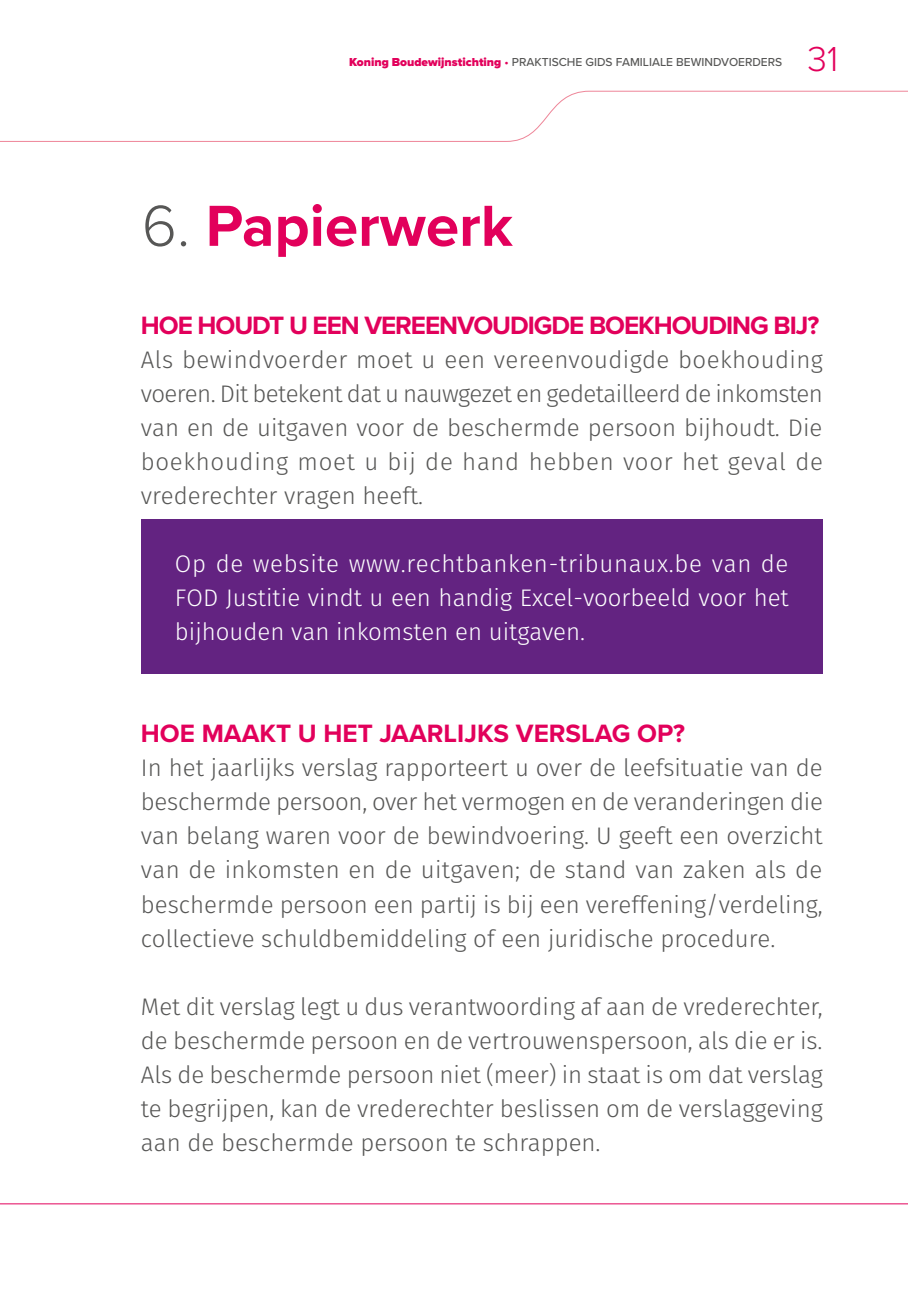
<style>
.page{position:relative;width:908px;height:1304px;background:#fff}
.page>*{position:absolute;margin:0;border:0;box-sizing:border-box;transform-origin:0 0}
.t1{font:700 60px "Proxima Nova";color:#e2005b}
.t2{font:300 36px "Proxima Nova";color:#e2005b}
.t3{font:700 26px "Proxima Nova";letter-spacing:-.04em;color:#e2005b}
.t4{font:700 26px "Proxima Nova";color:#e2005b}
.t5{font:300 24px/34px "Fira Sans";color:#575756;text-align:justify}
.t6{font:300 24px/34px "Fira Sans";color:#fff;text-align:justify}
.t7{font:500 12px "Proxima Nova";color:#575756}
.s1{font-weight:900;color:#e2005b}
.s2{color:#e2005b}
.s3{font-weight:300;color:#575756}
</style>
<div class="page">
<svg style="left:0;top:1203px;width:907px;height:2px;background:#f07fac"></svg>
<svg style="left:0;top:90px;width:907px;height:52px"></svg>
<div style="left:141px;top:520px;width:681px;height:154px;background:#632381"></div>
<p class="t7" style="left:349px;top:53px;width:434px"><span class="s1">Koning Boudewijnstichting</span> <span class="s2">•</span> PRAKTISCHE GIDS FAMILIALE BEWINDVOERDERS</p>
<h2 class="t2" style="left:807px;top:32px;width:32px">31</h2>
<h1 class="t1" style="left:142px;top:181px;width:372px"><span class="s3">6.</span> Papierwerk</h1>
<p class="t3" style="left:141px;top:306px;width:679px">HOE HOUDT U EEN VEREENVOUDIGDE BOEKHOUDING BIJ?</p>
<p class="t5" style="left:141px;top:343px;width:683px">Als bewindvoerder moet u een vereenvoudigde boekhouding voeren. Dit betekent dat u nauwgezet en gedetailleerd de inkomsten van en de uitgaven voor de beschermde persoon bijhoudt. Die boekhouding moet u bij de hand hebben voor het geval de vrederechter vragen heeft.</p>
<p class="t6" style="left:175px;top:547px;width:615px">Op de website www.rechtbanken-tribunaux.be van de FOD Justitie vindt u een handig Excel-voorbeeld voor het bijhouden van inkomsten en uitgaven.</p>
<p class="t4" style="left:141px;top:714px;width:545px">HOE MAAKT U HET JAARLIJKS VERSLAG OP?</p>
<p class="t5" style="left:141px;top:751px;width:683px">In het jaarlijks verslag rapporteert u over de leefsituatie van de beschermde persoon, over het vermogen en de veranderingen die van belang waren voor de bewindvoering. U geeft een overzicht van de inkomsten en de uitgaven; de stand van zaken als de beschermde persoon een partij is bij een vereffening/verdeling, collectieve schuldbemiddeling of een juridische procedure.</p>
<p class="t5" style="left:141px;top:989px;width:683px">Met dit verslag legt u dus verantwoording af aan de vrederechter, de beschermde persoon en de vertrouwenspersoon, als die er is.<br>Als de beschermde persoon niet (meer) in staat is om dat verslag te begrijpen, kan de vrederechter beslissen om de verslaggeving aan de beschermde persoon te schrappen.</p>
</div>
